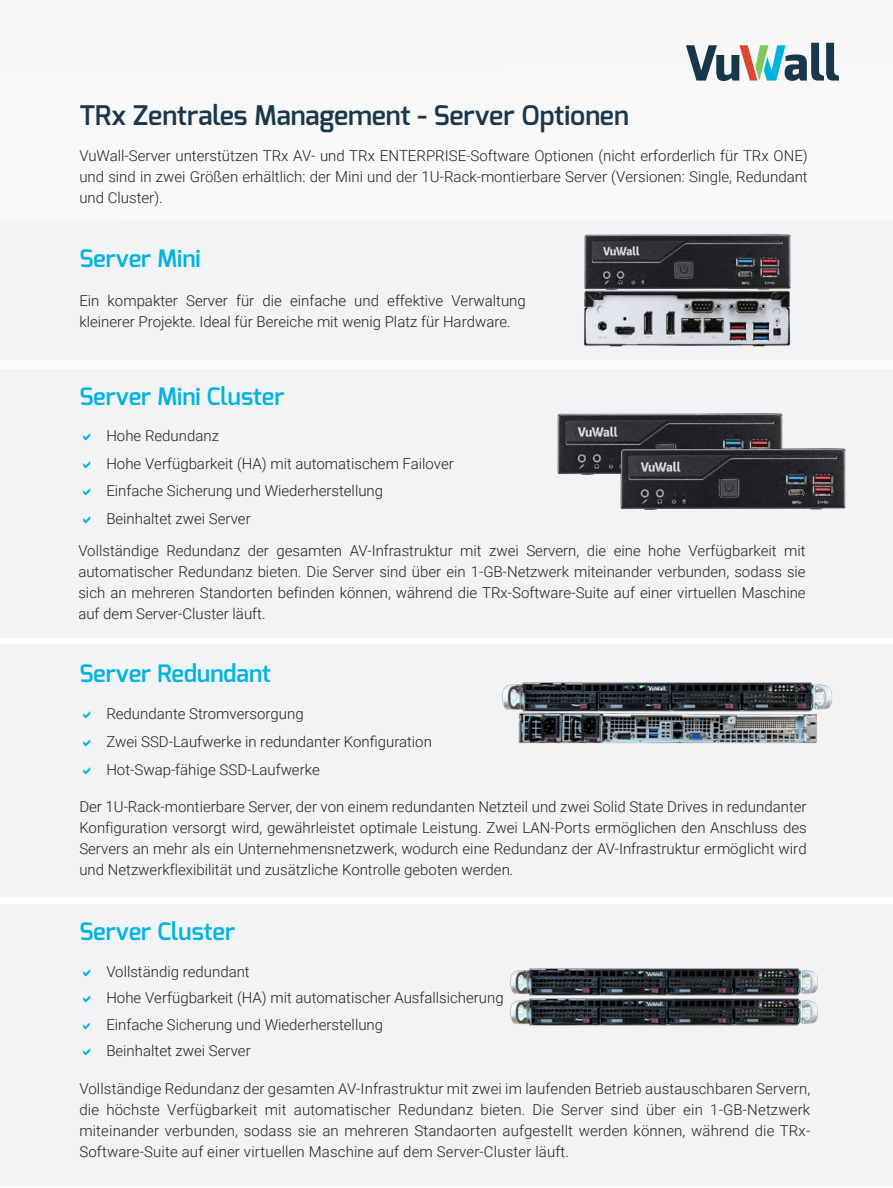
<style>
.page{position:relative;width:893px;height:1188px;background:#fff}
.page>*{position:absolute;margin:0;border:0;box-sizing:border-box;transform-origin:0 0}
.tekst_10_pt{font:600 27px "Exo";color:#1a374b}
.t1{font:600 24px "Exo";color:#00b4e0}
.t2{font:300 15px/21px "Roboto";color:#231f20;text-align:justify}
</style>
<div class="page">
<div style="left:0;top:0;width:893px;height:563px;background:#f7f7f8"></div>
<svg style="left:686px;top:43px;width:153px;height:38px"></svg>
<div style="left:0;top:904px;width:893px;height:283px;background:#f2f3f4"></div>
<div style="left:0;top:645px;width:893px;height:252px;background:#f2f3f4"></div>
<svg style="left:0;top:413px;width:893px;height:225px"></svg>
<img style="left:585px;top:234px;width:205px;height:53px">
<img style="left:584px;top:287px;width:207px;height:60px">
<img style="left:558px;top:414px;width:224px;height:60px">
<img style="left:621px;top:449px;width:224px;height:60px">
<img style="left:512px;top:732px;width:317px;height:18px">
<img style="left:497px;top:658px;width:345px;height:74px">
<img style="left:510px;top:968px;width:308px;height:22px">
<img style="left:510px;top:990px;width:308px;height:36px">
<svg style="left:83px;top:711px;width:7px;height:8px"></svg>
<svg style="left:83px;top:739px;width:7px;height:8px"></svg>
<svg style="left:83px;top:767px;width:7px;height:7px"></svg>
<svg style="left:83px;top:433px;width:7px;height:7px"></svg>
<svg style="left:83px;top:461px;width:7px;height:7px"></svg>
<svg style="left:83px;top:488px;width:7px;height:8px"></svg>
<svg style="left:83px;top:516px;width:7px;height:8px"></svg>
<p class="tekst_10_pt" style="left:79px;top:98px;width:551px">TRx Zentrales Management - Server Optionen</p>
<p class="t2" style="left:79px;top:144px;width:730px">VuWall-Server unterstützen TRx AV- und TRx ENTERPRISE-Software Optionen (nicht erforderlich für TRx ONE) und sind in zwei Größen erhältlich: der Mini und der 1U-Rack-montierbare Server (Versionen: Single, Redundant und Cluster).</p>
<p class="t1" style="left:79px;top:243px;width:123px">Server Mini</p>
<p class="t2" style="left:79px;top:290px;width:448px">Ein kompakter Server für die einfache und effektive Verwaltung kleinerer Projekte. Ideal für Bereiche mit wenig Platz für Hardware.</p>
<p class="t1" style="left:79px;top:381px;width:207px">Server Mini Cluster</p>
<p class="t2" style="left:106px;top:425px;width:114px">Hohe Redundanz</p>
<p class="t2" style="left:106px;top:452px;width:349px">Hohe Verfügbarkeit (HA) mit automatischem Failover</p>
<p class="t2" style="left:106px;top:480px;width:278px">Einfache Sicherung und Wiederherstellung</p>
<p class="t2" style="left:106px;top:508px;width:146px">Beinhaltet zwei Server</p>
<p class="t2" style="left:78px;top:539px;width:729px">Vollständige Redundanz der gesamten AV-Infrastruktur mit zwei Servern, die eine hohe Verfügbarkeit mit automatischer Redundanz bieten. Die Server sind über ein 1-GB-Netzwerk miteinander verbunden, sodass sie sich an mehreren Standorten befinden können, während die TRx-Software-Suite auf einer virtuellen Maschine auf dem Server-Cluster läuft.</p>
<p class="t1" style="left:79px;top:658px;width:193px">Server Redundant</p>
<p class="t2" style="left:106px;top:703px;width:199px">Redundante Stromversorgung</p>
<p class="t2" style="left:106px;top:731px;width:327px">Zwei SSD-Laufwerke in redundanter Konfiguration</p>
<p class="t2" style="left:106px;top:759px;width:215px">Hot-Swap-fähige SSD-Laufwerke</p>
<p class="t2" style="left:79px;top:796px;width:729px">Der 1U-Rack-montierbare Server, der von einem redundanten Netzteil und zwei Solid State Drives in redundanter Konfiguration versorgt wird, gewährleistet optimale Leistung. Zwei LAN-Ports ermöglichen den Anschluss des Servers an mehr als ein Unternehmensnetzwerk, wodurch eine Redundanz der AV-Infrastruktur ermöglicht wird und Netzwerkflexibilität und zusätzliche Kontrolle geboten werden.</p>
<p class="t1" style="left:79px;top:916px;width:157px">Server Cluster</p>
<p class="t2" style="left:106px;top:961px;width:145px">Vollständig redundant</p>
<p class="t2" style="left:106px;top:987px;width:399px">Hohe Verfügbarkeit (HA) mit automatischer Ausfallsicherung</p>
<p class="t2" style="left:106px;top:1013px;width:278px">Einfache Sicherung und Wiederherstellung</p>
<p class="t2" style="left:106px;top:1039px;width:146px">Beinhaltet zwei Server</p>
<p class="t2" style="left:79px;top:1078px;width:732px">Vollständige Redundanz der gesamten AV-Infrastruktur mit zwei im laufenden Betrieb austauschbaren Servern, die höchste Verfügbarkeit mit automatischer Redundanz bieten. Die Server sind über ein 1-GB-Netzwerk miteinander verbunden, sodass sie an mehreren Standaorten aufgestellt werden können, während die TRx-Software-Suite auf einer virtuellen Maschine auf dem Server-Cluster läuft.</p>
</div>
